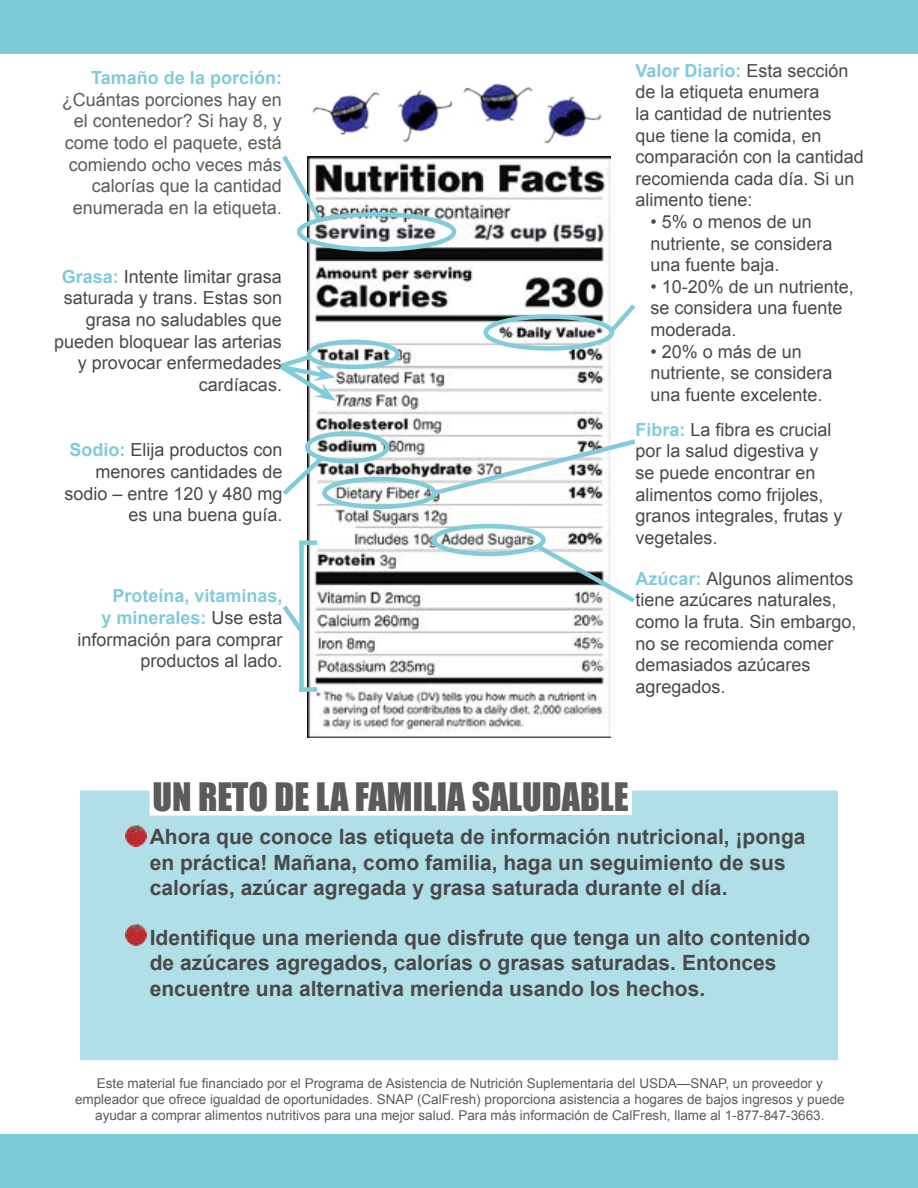
<style>
.page{position:relative;width:918px;height:1188px;background:#fff}
.page>*{position:absolute;margin:0;border:0;box-sizing:border-box;transform-origin:0 0}
.t1{font:36px "Impact";color:#5a5c5c}
.t2{font:700 21px/25.2px "Arial";color:#494949}
.t3{font:18px/21.6px "Arial";color:#494949}
.t4{font:18px/21.6px "Arial";color:#5a5c5c;text-align:right}
.t5{font:700 18px "Arial";color:#81cbda}
.t6{font:13.5px/16.2px "Arial";color:#5a5c5c;text-align:center}
.s1{font-weight:700;color:#81cbda}
</style>
<div class="page">
<div style="left:0;top:0;width:918px;height:54px;background:#7dcbda"></div>
<div style="left:0;top:1134px;width:918px;height:54px;background:#7dcbda"></div>
<div style="left:80px;top:790px;width:758px;height:270px;background:#b1dfe8"></div>
<img style="left:125px;top:824px;width:22px;height:23px">
<img style="left:125px;top:923px;width:22px;height:23px">
<img style="left:308px;top:156px;width:302px;height:582px">
<div style="left:431px;top:524px;width:115px;height:32px;border:4px solid #81cbda;border-radius:50%"></div>
<div style="left:322px;top:477px;width:114px;height:32px;border:4px solid #81cbda;border-radius:50%"></div>
<div style="left:305px;top:431px;width:84px;height:33px;border:4px solid #81cbda;border-radius:50%"></div>
<div style="left:484px;top:314px;width:130px;height:37px;border:4px solid #81cbda;border-radius:50%"></div>
<div style="left:297px;top:212px;width:159px;height:40px;border:4px solid #81cbda;border-radius:50%"></div>
<svg style="left:282px;top:155px;width:44px;height:72px"></svg>
<svg style="left:604px;top:300px;width:32px;height:39px"></svg>
<svg style="left:429px;top:436px;width:207px;height:62px"></svg>
<svg style="left:532px;top:540px;width:103px;height:67px"></svg>
<div style="left:307px;top:340px;width:93px;height:29px;border:4px solid #81cbda;border-radius:50%"></div>
<svg style="left:282px;top:451px;width:47px;height:49px"></svg>
<div style="left:299px;top:543px;width:5px;height:149px;background:#81cbda"></div>
<div style="left:299px;top:540px;width:18px;height:5px;background:#81cbda"></div>
<div style="left:299px;top:687px;width:18px;height:5px;background:#81cbda"></div>
<svg style="left:282px;top:601px;width:26px;height:37px"></svg>
<img style="left:307px;top:92px;width:85px;height:74px">
<img style="left:380px;top:90px;width:73px;height:64px">
<img style="left:463px;top:83px;width:67px;height:39px">
<img style="left:530px;top:87px;width:80px;height:72px">
<svg style="left:280px;top:351px;width:56px;height:50px"></svg>
<div style="left:150px;top:782px;width:482px;height:33px;background:#fff"></div>
<p class="t5" style="left:91px;top:65px;width:192px">Tamaño de la porción:</p>
<p class="t4" style="left:62px;top:88px;width:222px">¿Cuántas porciones hay en el contenedor? Si hay 8, y come todo el paquete, está comiendo ocho veces más calorías que la cantidad enumerada en la etiqueta.</p>
<p class="t3" style="left:54px;top:266px;width:230px;text-align:right"><span class="s1">Grasa:</span> Intente limitar grasa saturada y trans. Estas son grasa no saludables que pueden bloquear las arterias y provocar enfermedades cardíacas.</p>
<p class="t3" style="left:64px;top:439px;width:220px;text-align:right"><span class="s1">Sodio:</span> Elija productos con menores cantidades de sodio – entre 120 y 480 mg es una buena guía.</p>
<p class="t3" style="left:77px;top:585px;width:207px;text-align:right"><span class="s1">Proteína, vitaminas,<br>y minerales:</span> Use esta información para comprar productos al lado.</p>
<p class="t3" style="left:635px;top:59px;width:230px"><span class="s1">Valor Diario:</span> Esta sección de la etiqueta enumera<br>la cantidad de nutrientes que tiene la comida, en comparación con la cantidad recomienda cada día. Si un alimento tiene:</p>
<p class="t3" style="left:650px;top:211px;width:184px">• 5% o menos de un nutriente, se considera una fuente baja.</p>
<p class="t3" style="left:650px;top:275px;width:205px">• 10-20% de un nutriente, se considera una fuente moderada.</p>
<p class="t3" style="left:650px;top:340px;width:184px">• 20% o más de un nutriente, se considera una fuente excelente.</p>
<p class="t3" style="left:635px;top:418px;width:209px"><span class="s1">Fibra:</span> La fibra es crucial por la salud digestiva y<br>se puede encontrar en alimentos como frijoles, granos integrales, frutas y vegetales.</p>
<p class="t3" style="left:635px;top:567px;width:223px"><span class="s1">Azúcar:</span> Algunos alimentos tiene azúcares naturales, como la fruta. Sin embargo, no se recomienda comer demasiados azúcares agregados.</p>
<h1 class="t1" style="left:153px;top:769px;width:478px">UN RETO DE LA FAMILIA SALUDABLE</h1>
<p class="t2" style="left:150px;top:825px;width:657px">Ahora que conoce las etiqueta de información nutricional, ¡ponga en práctica! Mañana, como familia, haga un seguimiento de sus calorías, azúcar agregada y grasa saturada durante el día.</p>
<p class="t2" style="left:150px;top:926px;width:662px">Identifique una merienda que disfrute que tenga un alto contenido de azúcares agregados, calorías o grasas saturadas. Entonces encuentre una alternativa merienda usando los hechos.</p>
<p class="t6" style="left:75px;top:1075px;width:771px">Este material fue financiado por el Programa de Asistencia de Nutrición Suplementaria del USDA—SNAP, un proveedor y empleador que ofrece igualdad de oportunidades. SNAP (CalFresh) proporciona asistencia a hogares de bajos ingresos y puede ayudar a comprar alimentos nutritivos para una mejor salud. Para más información de CalFresh, llame al 1-877-847-3663.</p>
</div>
